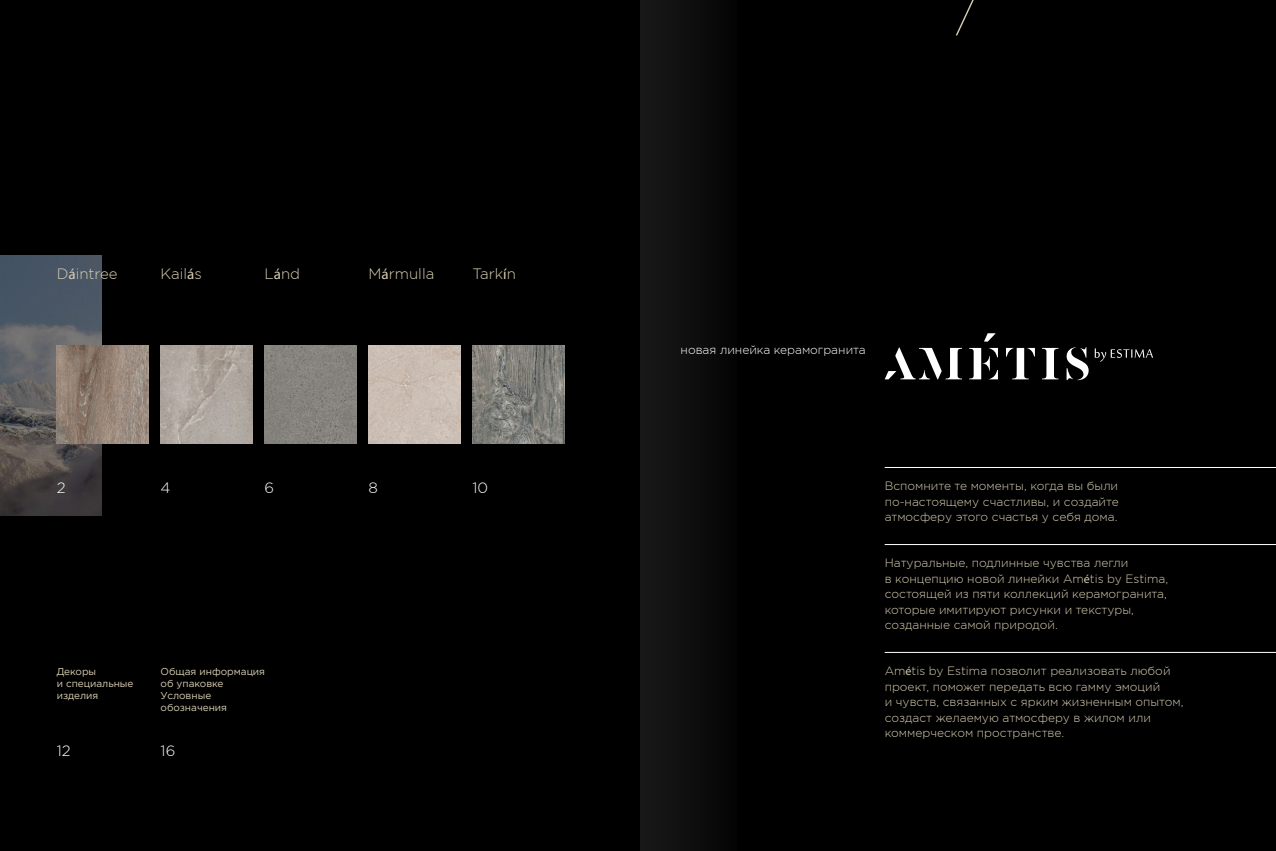
<style>
.page{position:relative;width:1276px;height:851px;background:#fff}
.page>*{position:absolute;margin:0;border:0;box-sizing:border-box;transform-origin:0 0}
.t1{font:300 15px "Gotham Pro";color:#d8ceb3}
.t2{font:300 15px "Gotham Pro";color:#fff}
.t3{font:300 12px/15.4px "Gotham Pro";color:#d8ceb3}
.t4{font:300 12px "Gotham Pro";color:#fff}
.t5{font:10px/12px "Gotham Pro";color:#d8ceb3}
.s1{font-family:"Myriad Pro";font-weight:400}
</style>
<div class="page">
<div style="left:639px;top:0;width:637px;height:850px;background:#000"></div>
<svg style="left:884px;top:333px;width:204px;height:47px"></svg>
<svg style="left:1094px;top:348px;width:59px;height:13px"></svg>
<hr style="left:884px;top:467px;width:392px;height:1px;background:#fff">
<hr style="left:884px;top:544px;width:392px;height:1px;background:#fff">
<hr style="left:884px;top:652px;width:392px;height:1px;background:#fff">
<svg style="left:956px;top:0;width:17px;height:35px"></svg>
<div style="left:639px;top:0;width:98px;height:850px;background:#101010"></div>
<div style="left:0;top:0;width:639px;height:850px;background:#000"></div>
<img style="left:0;top:255px;width:102px;height:260px">
<img style="left:265px;top:345px;width:91px;height:98px">
<img style="left:57px;top:345px;width:91px;height:98px">
<img style="left:161px;top:345px;width:91px;height:98px">
<img style="left:368px;top:345px;width:92px;height:98px">
<img style="left:472px;top:345px;width:92px;height:98px">
<p class="t1" style="left:57px;top:266px;width:63px">D<span class="s1">á</span>intree</p>
<p class="t1" style="left:161px;top:266px;width:43px">Kail<span class="s1">á</span>s</p>
<p class="t1" style="left:265px;top:266px;width:37px">L<span class="s1">á</span>nd</p>
<p class="t1" style="left:368px;top:266px;width:67px">M<span class="s1">á</span>rmulla</p>
<p class="t1" style="left:472px;top:266px;width:45px">Tark<span class="s1">í</span>n</p>
<p class="t4" style="left:680px;top:343px;width:187px">новая линейка керамогранита</p>
<p class="t2" style="left:57px;top:479px;width:10px">2</p>
<p class="t2" style="left:161px;top:479px;width:11px">4</p>
<p class="t2" style="left:265px;top:479px;width:11px">6</p>
<p class="t2" style="left:368px;top:479px;width:11px">8</p>
<p class="t2" style="left:472px;top:479px;width:17px">10</p>
<p class="t5" style="left:57px;top:665px;width:78px">Декоры<br>и специальные изделия</p>
<p class="t5" style="left:161px;top:665px;width:106px">Общая информация об упаковке<br>Условные обозначения</p>
<p class="t3" style="left:884px;top:478px;width:235px;text-align:justify">Вспомните те моменты, когда вы были по-настоящему счастливы, и создайте атмосферу этого счастья у себя дома.</p>
<p class="t3" style="left:884px;top:555px;width:285px">Натуральные, подлинные чувства легли<br>в концепцию новой линейки Am<span class="s1">é</span>tis by Estima, состоящей из пяти коллекций керамогранита, которые имитируют рисунки и текстуры, созданные самой природой.</p>
<p class="t3" style="left:884px;top:663px;width:300px">Am<span class="s1">é</span>tis by Estima позволит реализовать любой проект, поможет передать всю гамму эмоций<br>и чувств, связанных с ярким жизненным опытом, создаст желаемую атмосферу в жилом или коммерческом пространстве.</p>
<p class="t2" style="left:57px;top:742px;width:15px">12</p>
<p class="t2" style="left:161px;top:742px;width:16px">16</p>
</div>
